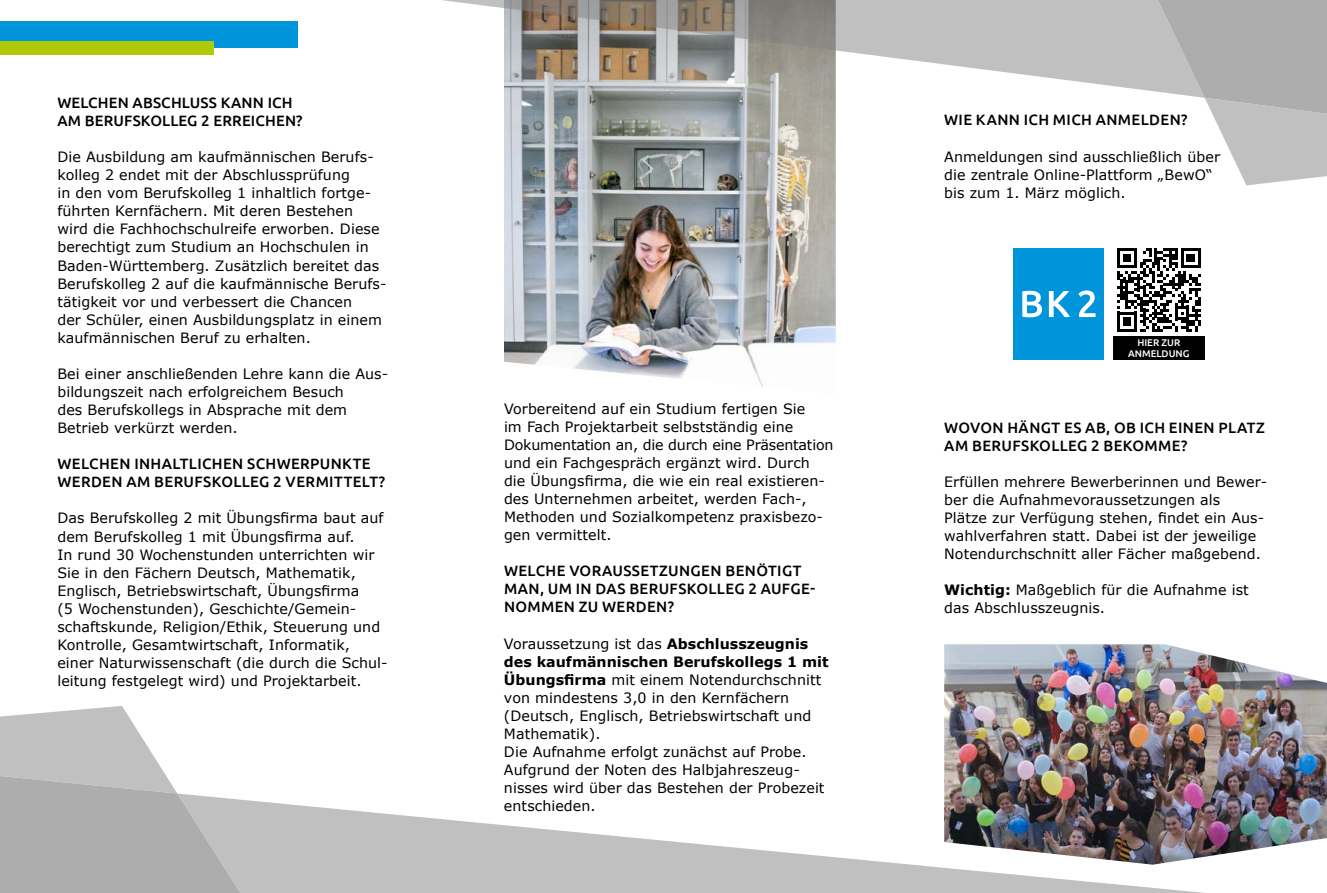
<style>
.page{position:relative;width:1327px;height:893px;background:#fff}
.page>*{position:absolute;margin:0;border:0;box-sizing:border-box;transform-origin:0 0}
.t1{font:500 15px/18px "Ubuntu";letter-spacing:.025em;color:#000}
.t2{font:14.25px/18px "Verdana";letter-spacing:.005em;color:#000}
.t3{font:500 9.75px/10.5px "Ubuntu";color:#fff;text-align:center}
.s1{font-weight:700}
</style>
<div class="page">
<img style="left:504px;top:98px;width:332px;height:289px">
<svg style="left:248px;top:800px;width:957px;height:93px;fill:#c0c0c0"></svg>
<svg style="left:0;top:706px;width:248px;height:187px"></svg>
<svg style="left:442px;top:0;width:709px;height:98px"></svg>
<svg style="left:1151px;top:0;width:176px;height:185px"></svg>
<img style="left:944px;top:644px;width:383px;height:221px">
<div style="left:0;top:21px;width:298px;height:27px;background:#0095db"></div>
<div style="left:0;top:41px;width:213px;height:13px;background:#afca0b"></div>
<div style="left:1113px;top:337px;width:91px;height:23px;background:#000"></div>
<div style="left:1014px;top:248px;width:90px;height:112px;background:#0095db"></div>
<svg style="left:1117px;top:248px;width:83px;height:84px"></svg>
<svg style="left:1022px;top:290px;width:73px;height:27px"></svg>
<p class="t1" style="left:57px;top:93px;width:247px">WELCHEN ABSCHLUSS KANN ICH<br>AM BERUFSKOLLEG 2 ERREICHEN?</p>
<p class="t2" style="left:57px;top:148px;width:331px">Die Ausbildung am kaufmännischen Berufs&shy;kolleg 2 endet mit der Abschlussprüfung<br>in den vom Berufskolleg 1 inhaltlich fortge&shy;führten Kernfächern. Mit deren Bestehen wird die Fachhochschulreife erworben. Diese berechtigt zum Studium an Hochschulen in Baden-Württemberg. Zusätzlich bereitet das Berufskolleg 2 auf die kaufmännische Berufs&shy;tätigkeit vor und verbessert die Chancen<br>der Schüler, einen Ausbildungsplatz in einem kaufmännischen Beruf zu erhalten.</p>
<p class="t2" style="left:57px;top:365px;width:332px">Bei einer anschließenden Lehre kann die Aus&shy;bildungszeit nach erfolgreichem Besuch<br>des Berufskollegs in Absprache mit dem Betrieb verkürzt werden.</p>
<p class="t1" style="left:57px;top:454px;width:329px">WELCHEN INHALTLICHEN SCHWERPUNKTE<br>WERDEN AM BERUFSKOLLEG 2 VERMITTELT?</p>
<p class="t2" style="left:57px;top:509px;width:332px">Das Berufskolleg 2 mit Übungsfirma baut auf dem Berufskolleg 1 mit Übungsfirma auf.<br>In rund 30 Wochenstunden unterrichten wir Sie in den Fächern Deutsch, Mathematik, Englisch, Betriebswirtschaft, Übungsfirma<br>(5 Wochenstunden), Geschichte/Gemein&shy;schaftskunde, Religion/Ethik, Steuerung und Kontrolle, Gesamtwirtschaft, Informatik, einer Naturwissenschaft (die durch die Schul&shy;leitung festgelegt wird) und Projektarbeit.</p>
<p class="t2" style="left:504px;top:400px;width:331px">Vorbereitend auf ein Studium fertigen Sie<br>im Fach Projektarbeit selbstständig eine Dokumentation an, die durch eine Präsentation und ein Fachgespräch ergänzt wird. Durch die Übungsfirma, die wie ein real existieren&shy;des Unternehmen arbeitet, werden Fach-, Methoden und Sozialkompetenz praxisbezo&shy;gen vermittelt.</p>
<p class="t1" style="left:504px;top:561px;width:313px">WELCHE VORAUSSETZUNGEN BENÖTIGT<br>MAN, UM IN DAS BERUFSKOLLEG 2 AUFGE-<br>NOMMEN ZU WERDEN?</p>
<p class="t2" style="left:504px;top:635px;width:326px">Voraussetzung ist das <span class="s1">Abschlusszeugnis des kaufmännischen Berufskollegs 1 mit Übungsfirma</span> mit einem Notendurchschnitt von mindestens 3,0 in den Kernfächern (Deutsch, Englisch, Betriebswirtschaft und Mathematik).<br>Die Aufnahme erfolgt zunächst auf Probe.<br>Aufgrund der Noten des Halbjahreszeug&shy;nisses wird über das Bestehen der Probezeit entschieden.</p>
<p class="t1" style="left:944px;top:111px;width:245px">WIE KANN ICH MICH ANMELDEN?</p>
<p class="t2" style="left:944px;top:148px;width:277px">Anmeldungen sind ausschließlich über die zentrale Online-Plattform „BewO“ bis zum 1. März möglich.</p>
<p class="t3" style="left:1128px;top:337px;width:63px">HIER ZUR<br>ANMELDUNG</p>
<p class="t1" style="left:944px;top:418px;width:322px">WOVON HÄNGT ES AB, OB ICH EINEN PLATZ<br>AM BERUFSKOLLEG 2 BEKOMME?</p>
<p class="t2" style="left:944px;top:473px;width:324px">Erfüllen mehrere Bewerberinnen und Bewer&shy;ber die Aufnahmevoraussetzungen als<br>Plätze zur Verfügung stehen, findet ein Aus&shy;wahlverfahren statt. Dabei ist der jeweilige Notendurchschnitt aller Fächer maßgebend.</p>
<p class="t2" style="left:944px;top:581px;width:306px"><span class="s1">Wichtig:</span> Maßgeblich für die Aufnahme ist das Abschlusszeugnis.</p>
</div>
